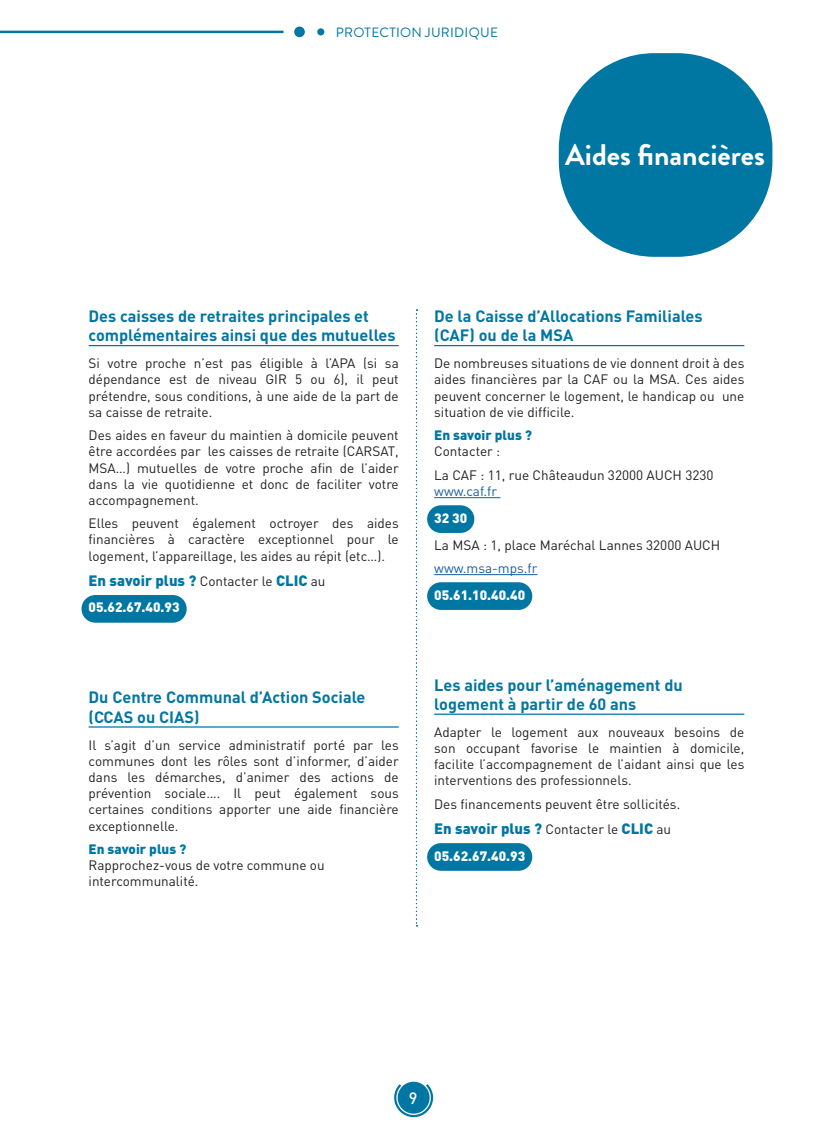
<style>
.page{position:relative;width:833px;height:1134px;background:#fff}
.page>*{position:absolute;margin:0;border:0;box-sizing:border-box;transform-origin:0 0}
.CercleTitre1{font:700 29.75px "Brandon Grotesque";color:#fff}
.SousTitre1Juridique{font:700 16.25px/19.5px "DIN Pro";color:#0076a3}
.t1{font:500 16.25px "DIN Pro";color:#fff}
.Standerd_DIN{font:900 14.88px "DIN Pro";color:#0076a3}
.Standerd_DIN-2{font:13.5px/16.2px "DIN Pro";color:#231f20;text-align:justify}
.TeLBLEU{font:900 13.5px "DIN Pro";color:#fff}
.Standerd_DIN-3{font:900 13.5px/16.2px "DIN Pro";color:#0076a3}
.t2{font:13.5px "Brandon Grotesque";letter-spacing:.02em;color:#0076a3}
.Standerd_DIN-4{font:13.5px "DIN Pro";color:#175d9e}
.s1{font-weight:400;font-size:13.5px;color:#231f20}
.s2{font-weight:900;color:#0076a3}
.s3{font-weight:400;color:#231f20}
.s4{color:#175d9e}
</style>
<div class="page">
<div style="left:398px;top:1082px;width:31px;height:32px;background:#0076a3;border-radius:50%"></div>
<svg style="left:394px;top:1084px;width:39px;height:33px"></svg>
<hr style="left:0;top:31px;width:283px;height:2px;background:#0076a3">
<div style="left:294px;top:27px;width:11px;height:10px;background:#0076a3;border-radius:50%"></div>
<div style="left:317px;top:28px;width:7px;height:7px;background:#0076a3;border-radius:50%"></div>
<hr style="left:89px;top:345px;width:310px;height:1px;background:#0076a3">
<div style="left:81px;top:595px;width:106px;height:28px;background:#0076a3;border-radius:14px"></div>
<hr style="left:89px;top:726px;width:310px;height:2px;background:#0076a3">
<hr style="left:434px;top:345px;width:310px;height:1px;background:#0076a3">
<hr style="left:434px;top:497px;width:66px;height:1px;background:#175d9e">
<div style="left:427px;top:505px;width:47px;height:28px;background:#0076a3;border-radius:14px"></div>
<hr style="left:434px;top:574px;width:103px;height:1px;background:#175d9e">
<div style="left:427px;top:582px;width:105px;height:28px;background:#0076a3;border-radius:14px"></div>
<hr style="left:434px;top:713px;width:310px;height:2px;background:#0076a3">
<div style="left:427px;top:843px;width:105px;height:28px;background:#0076a3;border-radius:14px"></div>
<svg style="left:416px;top:309px;width:1px;height:617px"></svg>
<div style="left:559px;top:53px;width:213px;height:204px;background:#0076a3;border-radius:96px"></div>
<p class="t2" style="left:336px;top:23px;width:164px">PROTECTION JURIDIQUE</p>
<p class="CercleTitre1" style="left:565px;top:134px;width:201px">Aides financières</p>
<p class="SousTitre1Juridique" style="left:89px;top:306px;width:308px">Des caisses de retraites principales et complémentaires ainsi que des mutuelles</p>
<p class="Standerd_DIN-2" style="left:89px;top:355px;width:312px">Si votre proche n’est pas éligible à l’APA (si sa dépendance est de niveau GIR 5 ou 6), il peut prétendre, sous conditions, à une aide de la part de sa caisse de retraite.</p>
<p class="Standerd_DIN-2" style="left:89px;top:427px;width:312px">Des aides en faveur du maintien à domicile peuvent être accordées par les caisses de retraite (CARSAT, MSA…) mutuelles de votre proche afin de l’aider dans la vie quotidienne et donc de faciliter votre accompagnement.</p>
<p class="Standerd_DIN-2" style="left:89px;top:515px;width:312px">Elles peuvent également octroyer des aides financières à caractère exceptionnel pour le logement, l’appareillage, les aides au répit (etc…).</p>
<p class="Standerd_DIN" style="left:89px;top:570px;width:238px">En savoir plus ? <span class="s1">Contacter le</span> CLIC <span class="s1">au</span></p>
<p class="TeLBLEU" style="left:89px;top:598px;width:92px">05.62.67.40.93</p>
<p class="SousTitre1Juridique" style="left:89px;top:687px;width:278px">Du Centre Communal d’Action Sociale (CCAS ou CIAS)</p>
<p class="Standerd_DIN-2" style="left:89px;top:736px;width:312px">Il s’agit d’un service administratif porté par les communes dont les rôles sont d’informer, d’aider dans les démarches, d’animer des actions de prévention sociale…. Il peut également sous certaines conditions apporter une aide financière exceptionnelle.</p>
<p class="Standerd_DIN-2" style="left:89px;top:840px;width:237px;text-align:left"><span class="s2">En savoir plus ?<br></span>Rapprochez-vous de votre commune ou intercommunalité.</p>
<p class="SousTitre1Juridique" style="left:434px;top:306px;width:270px">De la Caisse d’Allocations Familiales (CAF) ou de la MSA</p>
<p class="Standerd_DIN-2" style="left:434px;top:355px;width:312px">De nombreuses situations de vie donnent droit à des aides financières par la CAF ou la MSA. Ces aides peuvent concerner le logement, le handicap ou une situation de vie difficile.</p>
<p class="Standerd_DIN-3" style="left:434px;top:427px;width:99px">En savoir plus ?<br><span class="s3">Contacter :</span></p>
<p class="Standerd_DIN-2" style="left:434px;top:466px;width:281px">La CAF : 11, rue Châteaudun 32000 AUCH 3230 <span class="s4">www.caf.fr</span></p>
<p class="TeLBLEU" style="left:434px;top:509px;width:35px">32 30</p>
<p class="Standerd_DIN-2" style="left:434px;top:536px;width:287px">La MSA : 1, place Maréchal Lannes 32000 AUCH</p>
<p class="Standerd_DIN-4" style="left:434px;top:559px;width:105px">www.msa-mps.fr</p>
<p class="TeLBLEU" style="left:434px;top:586px;width:92px">05.61.10.40.40</p>
<p class="SousTitre1Juridique" style="left:434px;top:674px;width:250px">Les aides pour l’aménagement du logement à partir de 60 ans</p>
<p class="Standerd_DIN-2" style="left:434px;top:723px;width:312px">Adapter le logement aux nouveaux besoins de son occupant favorise le maintien à domicile, facilite l’accompagnement de l’aidant ainsi que les interventions des professionnels.</p>
<p class="Standerd_DIN-2" style="left:434px;top:795px;width:248px">Des financements peuvent être sollicités.</p>
<p class="Standerd_DIN" style="left:434px;top:818px;width:238px">En savoir plus ? <span class="s1">Contacter le</span> CLIC <span class="s1">au</span></p>
<p class="TeLBLEU" style="left:434px;top:846px;width:92px">05.62.67.40.93</p>
<p class="t1" style="left:409px;top:1087px;width:10px">9</p>
</div>
